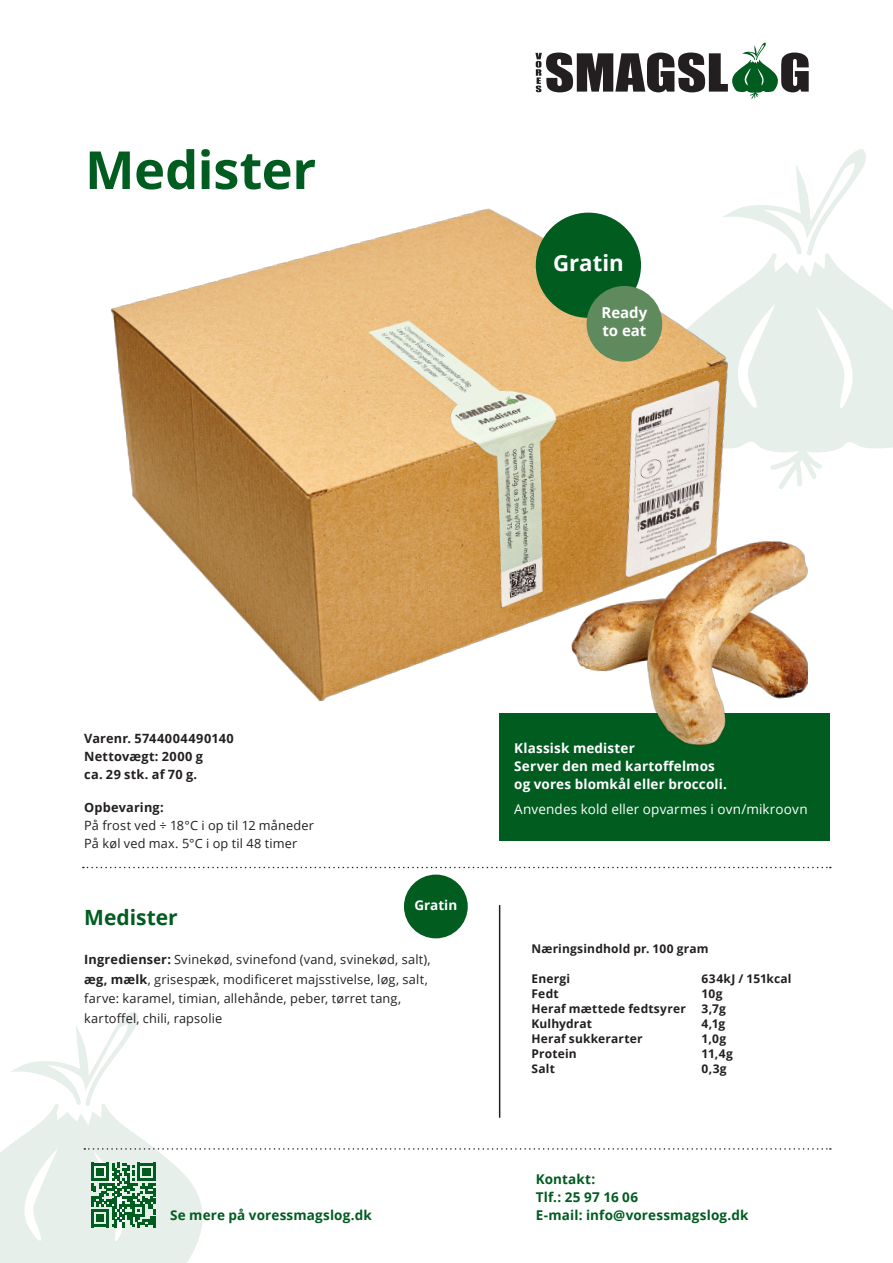
<style>
.page{position:relative;width:893px;height:1263px;background:#fff}
.page>*{position:absolute;margin:0;border:0;box-sizing:border-box;transform-origin:0 0}
.t1{font:700 52.5px "Open Sans";letter-spacing:-.005em;color:#015c20}
.t2{font:700 22.2px "Open Sans";color:#fff}
.t3{font:700 21px "Open Sans";color:#015c20}
.t4{font:700 15px "Open Sans";color:#fff}
.t5{font:700 13.5px "Open Sans";letter-spacing:.01em;color:#fff}
.t6{font:700 13.5px "Open Sans";letter-spacing:.01em;color:#015c20}
.t7{font:13.5px "Open Sans";letter-spacing:.01em;color:#fff}
.t8{font:12.75px "Open Sans";letter-spacing:.015em;color:#231f20}
.t9{font:700 12.75px "Open Sans";letter-spacing:.015em;color:#231f20}
.t10{font:700 12px "Open Sans";letter-spacing:.015em;color:#231f20}
.s1{font-weight:700}
</style>
<div class="page">
<svg style="left:808px;top:149px;width:58px;height:103px"></svg>
<svg style="left:808px;top:252px;width:85px;height:227px;fill:#e6efe9"></svg>
<hr style="left:499px;top:905px;width:1px;height:213px;background:#231f20">
<svg style="left:535px;top:43px;width:274px;height:56px"></svg>
<div style="left:404px;top:874px;width:64px;height:64px;background:#015c20;border-radius:50%"></div>
<div style="left:499px;top:713px;width:330px;height:127px;background:#015c20"></div>
<img style="left:111px;top:165px;width:697px;height:676px">
<div style="left:536px;top:213px;width:105px;height:105px;background:#015c20;border-radius:50%"></div>
<svg style="left:83px;top:867px;width:748px;height:1px"></svg>
<svg style="left:0;top:1011px;width:831px;height:252px"></svg>
<div style="left:587px;top:286px;width:75px;height:76px;background:#5f8a5d;border-radius:50%"></div>
<p class="t1" style="left:85px;top:133px;width:233px">Medister</p>
<p class="t2" style="left:553px;top:247px;width:72px">Gratin</p>
<p class="t4" style="left:601px;top:302px;width:47px">Ready</p>
<p class="t4" style="left:602px;top:320px;width:46px">to eat</p>
<p class="t9" style="left:84px;top:729px;width:151px">Varenr. 5744004490140</p>
<p class="t9" style="left:84px;top:747px;width:120px">Nettovægt: 2000 g</p>
<p class="t9" style="left:84px;top:765px;width:114px">ca. 29 stk. af 70 g.</p>
<p class="t9" style="left:84px;top:798px;width:81px">Opbevaring:</p>
<p class="t8" style="left:84px;top:816px;width:231px">På frost ved ÷ 18°C i op til 12 måneder</p>
<p class="t8" style="left:84px;top:834px;width:215px">På køl ved max. 5°C i op til 48 timer</p>
<p class="t5" style="left:414px;top:895px;width:44px">Gratin</p>
<p class="t3" style="left:84px;top:903px;width:95px">Medister</p>
<p class="t8" style="left:84px;top:951px;width:348px"><span class="s1">Ingredienser:</span> Svinekød, svinefond (vand, svinekød, salt),</p>
<p class="t8" style="left:84px;top:970px;width:345px"><span class="s1">æg, mælk</span>, grisespæk, modificeret majsstivelse, løg, salt,</p>
<p class="t8" style="left:84px;top:990px;width:318px">farve: karamel, timian, allehånde, peber, tørret tang,</p>
<p class="t8" style="left:84px;top:1009px;width:140px">kartoffel, chili, rapsolie</p>
<p class="t5" style="left:514px;top:738px;width:122px">Klassisk medister</p>
<p class="t5" style="left:514px;top:756px;width:202px">Server den med kartoffelmos</p>
<p class="t5" style="left:514px;top:774px;width:214px">og vores blomkål eller broccoli.</p>
<p class="t7" style="left:514px;top:800px;width:295px">Anvendes kold eller opvarmes i ovn/mikroovn</p>
<p class="t10" style="left:531px;top:940px;width:178px">Næringsindhold pr. 100 gram</p>
<p class="t10" style="left:531px;top:970px;width:40px">Energi</p>
<p class="t10" style="left:702px;top:970px;width:91px">634kJ / 151kcal</p>
<p class="t10" style="left:531px;top:985px;width:29px">Fedt</p>
<p class="t10" style="left:702px;top:985px;width:22px">10g</p>
<p class="t10" style="left:531px;top:1000px;width:156px">Heraf mættede fedtsyrer</p>
<p class="t10" style="left:702px;top:1000px;width:26px">3,7g</p>
<p class="t10" style="left:531px;top:1015px;width:62px">Kulhydrat</p>
<p class="t10" style="left:702px;top:1015px;width:25px">4,1g</p>
<p class="t10" style="left:531px;top:1030px;width:112px">Heraf sukkerarter</p>
<p class="t10" style="left:702px;top:1030px;width:26px">1,0g</p>
<p class="t10" style="left:531px;top:1045px;width:47px">Protein</p>
<p class="t10" style="left:702px;top:1045px;width:33px">11,4g</p>
<p class="t10" style="left:531px;top:1060px;width:25px">Salt</p>
<p class="t10" style="left:702px;top:1060px;width:27px">0,3g</p>
<p class="t6" style="left:536px;top:1169px;width:61px">Kontakt:</p>
<p class="t6" style="left:536px;top:1187px;width:104px">Tlf.: 25 97 16 06</p>
<p class="t6" style="left:170px;top:1205px;width:203px">Se mere på voressmagslog.dk</p>
<p class="t6" style="left:536px;top:1205px;width:214px">E-mail: info@voressmagslog.dk</p>
</div>
